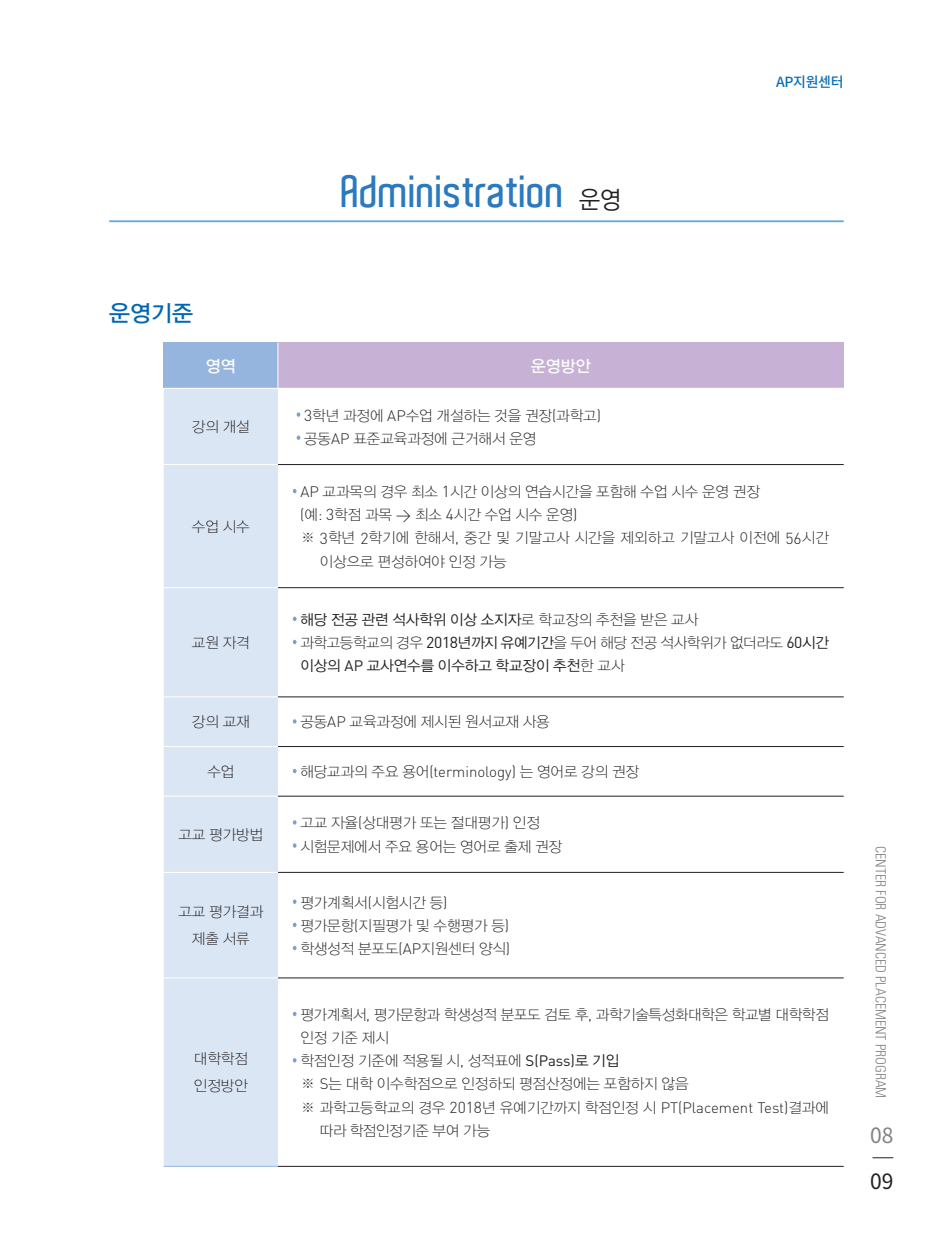
<style>
.page{position:relative;width:943px;height:1241px;background:#fff}
.page>*{position:absolute;margin:0;border:0;box-sizing:border-box;transform-origin:0 0}
.t1{font:600 43.75px "Aldo";letter-spacing:-.01em;color:#2b79be}
.t2{font:22.75px "YDIYGO330";color:#0166b3}
.t3{font:21px "Noto Sans CJ Kkr";color:#808285}
.t4{font:21px "Noto Sans CJ Kkr";color:#231f20}
.t5{font:16.28px "YDIYGO330";color:#fff}
.t6{font:14.7px/23.1px "YDIYGO310";color:#231f20}
.t7{font:14.7px "YDIYGO310";letter-spacing:-.02em;color:#231f20}
.t8{font:14.7px "YDIYGO320";color:#231f20}
.t9{font:300 condensed 14px "Univers";color:#808285}
.t10{font:500 14px "Noto Sans CJ Kkr";letter-spacing:-.025em;color:#0c6fb8}
.s1{font-family:"YDIYGO320";font-weight:400;font-size:24.5px;color:#231f20}
.s2{font-family:"DIN";font-weight:300;font-size:15.75px}
.s3{font-family:"DIN";font-weight:300;font-size:15.05px}
.s4{font-family:"YDIY Mj O310";font-size:15.75px}
.s5{font-family:"YDIYGO310"}
.s6{font-family:"DIN";font-size:15.75px}
.s7{font-family:"YDIYGO320"}
.s8{font-family:"DIN";font-size:15.05px}
</style>
<div class="page">
<hr style="left:109px;top:220px;width:734px;height:2px;background:#5ba8dc">
<div style="left:164px;top:342px;width:114px;height:46px;background:#95b5de"></div>
<div style="left:278px;top:342px;width:565px;height:46px;background:#c7b2d5"></div>
<div style="left:164px;top:389px;width:114px;height:776px;background:#dbe6f4"></div>
<hr style="left:277px;top:342px;width:1px;height:46px;background:#fff">
<hr style="left:278px;top:464px;width:565px;height:1px;background:#231f20">
<hr style="left:278px;top:587px;width:565px;height:1px;background:#231f20">
<hr style="left:278px;top:696px;width:565px;height:1px;background:#231f20">
<hr style="left:278px;top:746px;width:565px;height:1px;background:#231f20">
<hr style="left:278px;top:795px;width:565px;height:1px;background:#231f20">
<hr style="left:278px;top:872px;width:565px;height:1px;background:#231f20">
<hr style="left:278px;top:977px;width:565px;height:1px;background:#231f20">
<hr style="left:278px;top:1165px;width:565px;height:1px;background:#231f20">
<hr style="left:164px;top:464px;width:114px;height:1px;background:#fff">
<hr style="left:164px;top:587px;width:114px;height:1px;background:#fff">
<hr style="left:164px;top:696px;width:114px;height:1px;background:#fff">
<hr style="left:164px;top:746px;width:114px;height:1px;background:#fff">
<hr style="left:164px;top:795px;width:114px;height:1px;background:#fff">
<hr style="left:164px;top:871px;width:114px;height:1px;background:#fff">
<hr style="left:164px;top:977px;width:114px;height:1px;background:#fff">
<hr style="left:164px;top:1165px;width:114px;height:1px;background:#95b5de">
<svg style="left:296px;top:412px;width:4px;height:4px"></svg>
<svg style="left:296px;top:435px;width:4px;height:5px"></svg>
<svg style="left:293px;top:489px;width:3px;height:4px"></svg>
<svg style="left:293px;top:616px;width:3px;height:5px"></svg>
<svg style="left:293px;top:639px;width:3px;height:5px"></svg>
<svg style="left:293px;top:719px;width:3px;height:4px"></svg>
<svg style="left:293px;top:769px;width:3px;height:4px"></svg>
<svg style="left:293px;top:820px;width:3px;height:4px"></svg>
<svg style="left:293px;top:843px;width:3px;height:4px"></svg>
<svg style="left:293px;top:945px;width:3px;height:5px"></svg>
<svg style="left:293px;top:1058px;width:3px;height:4px"></svg>
<svg style="left:872px;top:1157px;width:21px;height:1px"></svg>
<h1 class="t1" style="left:342px;top:167px;width:281px">Administration <span class="s1">운영</span></h1>
<p class="t10" style="left:776px;top:74px;width:69px">AP지원센터</p>
<h2 class="t2" style="left:109px;top:300px;width:85px">운영기준</h2>
<p class="t5" style="left:206px;top:357px;width:31px">영역</p>
<p class="t5" style="left:531px;top:357px;width:61px">운영방안</p>
<p class="t6" style="left:192px;top:415px;width:59px">강의 개설</p>
<p class="t6" style="left:304px;top:404px;width:298px"><span class="s2">3</span>학년 과정에 <span class="s3">AP</span>수업 개설하는 것을 권장<span class="s3">(</span>과학고<span class="s3">) </span>공동<span class="s3">AP</span> 표준교육과정에 근거해서 운영</p>
<p class="t6" style="left:192px;top:515px;width:59px">수업 시수</p>
<p class="t6" style="left:192px;top:631px;width:59px">교원 자격</p>
<p class="t6" style="left:300px;top:480px;width:461px"><span class="s3">AP</span> 교과목의 경우 최소 <span class="s2">1</span>시간 이상의 연습시간을 포함해 수업 시수 운영 권장</p>
<p class="t6" style="left:300px;top:503px;width:279px"><span class="s3">(</span>예<span class="s3">:</span> <span class="s2">3</span>학점 과목 <span class="s3">&gt;</span> 최소 <span class="s2">4</span>시간 수업 시수 운영<span class="s3">)</span></p>
<p class="t6" style="left:300px;top:526px;width:530px"><span class="s4">※</span> <span class="s2">3</span>학년 <span class="s2">2</span>학기에 한해서<span class="s3">,</span> 중간 및 기말고사 시간을 제외하고 기말고사 이전에 <span class="s2">56</span>시간</p>
<p class="t6" style="left:320px;top:549px;width:188px">이상으로 편성하여야 인정 가능</p>
<p class="t8" style="left:300px;top:611px;width:399px">해당 전공 관련 석사학위 이상 소지자<span class="s5">로 학교장의 추천을 받은 교사</span></p>
<p class="t7" style="left:300px;top:634px;width:530px">과학고등학교의 경우 <span class="s6">2018</span><span class="s7">년까지 유예기간</span>을 두어 해당 전공 석사학위가 없더라도 <span class="s6">60</span><span class="s7">시간</span></p>
<p class="t8" style="left:300px;top:657px;width:325px">이상의 <span class="s8">AP</span> 교사연수를 이수하고 학교장이 추천<span class="s5">한 교사</span></p>
<p class="t6" style="left:192px;top:710px;width:59px">강의 교재</p>
<p class="t6" style="left:300px;top:710px;width:251px">공동<span class="s3">AP</span> 교육과정에 제시된 원서교재 사용</p>
<p class="t6" style="left:207px;top:760px;width:28px">수업</p>
<p class="t6" style="left:300px;top:760px;width:340px">해당교과의 주요 용어<span class="s3">(terminology)</span> 는 영어로 강의 권장</p>
<p class="t6" style="left:178px;top:823px;width:86px">고교 평가방법</p>
<p class="t6" style="left:300px;top:811px;width:263px">고교 자율<span class="s3">(</span>상대평가 또는 절대평가<span class="s3">)</span> 인정 시험문제에서 주요 용어는 영어로 출제 권장</p>
<p class="t6" style="left:178px;top:898px;width:86px;line-height:26.9px;text-align:center">고교 평가결과 제출 서류</p>
<p class="t6" style="left:300px;top:890px;width:211px">평가계획서<span class="s3">(</span>시험시간 등<span class="s3">) </span>평가문항<span class="s3">(</span>지필평가 및 수행평가 등<span class="s3">) </span>학생성적 분포도<span class="s3">(AP</span>지원센터 양식<span class="s3">)</span></p>
<p class="t6" style="left:194px;top:1045px;width:55px;line-height:26.9px">대학학점 인정방안</p>
<p class="t7" style="left:300px;top:1006px;width:530px">평가계획서<span class="s3">,</span> 평가문항과 학생성적 분포도 검토 후<span class="s3">,</span> 과학기술특성화대학은 학교별 대학학점</p>
<p class="t6" style="left:300px;top:1026px;width:90px">인정 기준 제시</p>
<p class="t6" style="left:300px;top:1049px;width:320px">학점인정 기준에 적용될 시<span class="s3">,</span> 성적표에 <span class="s8">S(Pass)</span><span class="s7">로 기입</span></p>
<p class="t6" style="left:300px;top:1072px;width:390px"><span class="s4">※</span> <span class="s3">S</span>는 대학 이수학점으로 인정하되 평점산정에는 포함하지 않음</p>
<p class="t6" style="left:300px;top:1095px;width:530px"><span class="s4">※</span> 과학고등학교의 경우 <span class="s2">2018</span>년 유예기간까지 학점인정 시 <span class="s3">PT(Placement Test)</span>결과에</p>
<p class="t7" style="left:320px;top:1122px;width:172px">따라 학점인정기준 부여 가능</p>
<p class="t9" style="left:889px;top:845px;width:254px;rotate:90deg">Center For Advanced Placement Program</p>
<h3 class="t3" style="left:870px;top:1122px;width:25px">08</h3>
<h3 class="t4" style="left:870px;top:1169px;width:25px">09</h3>
</div>
